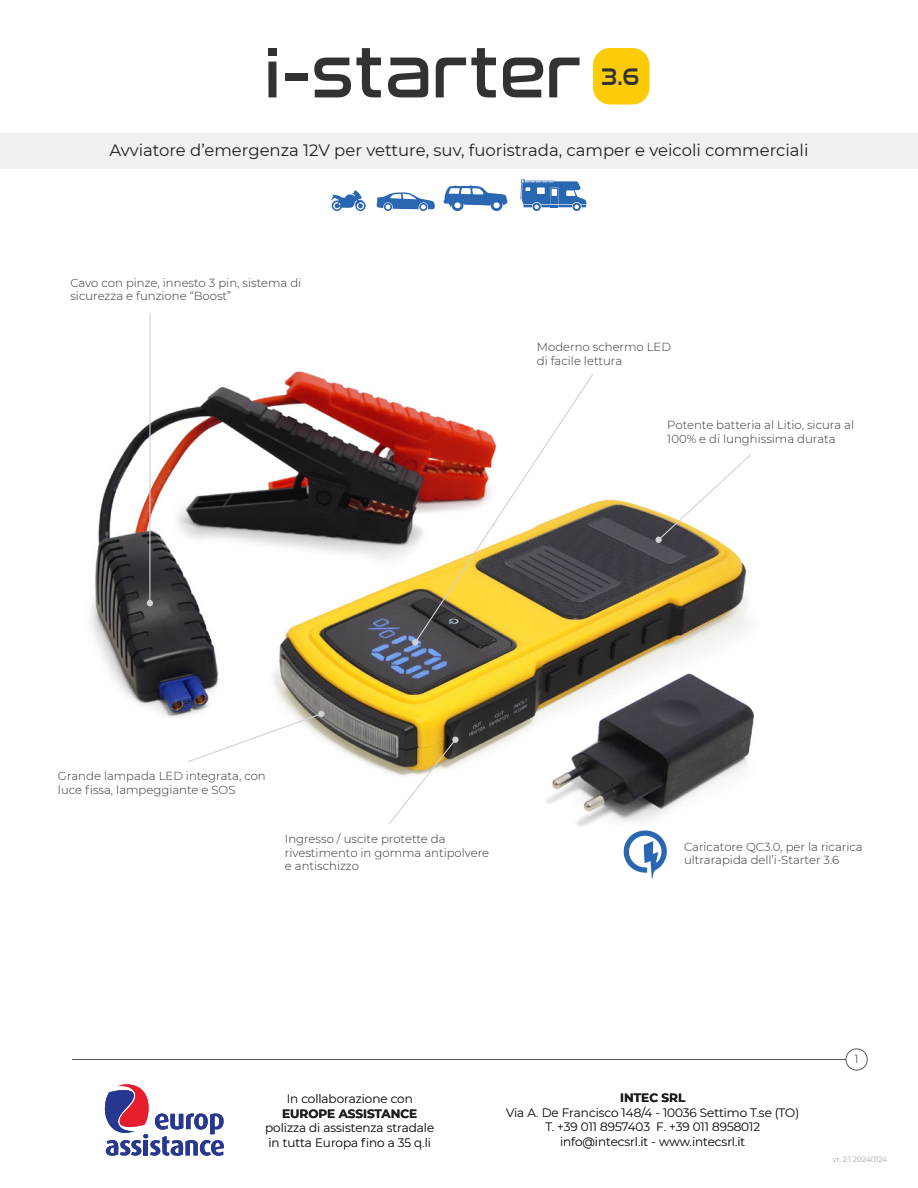
<style>
.page{position:relative;width:918px;height:1188px;background:#fff}
.page>*{position:absolute;margin:0;border:0;box-sizing:border-box;transform-origin:0 0}
.t1{font:24.75px "Nasalization Rg";color:#313232}
.t2{font:16.5px "Montserrat";color:#231f20}
.t3{font:300 12px/14.4px "Montserrat";color:#231f20;text-align:center}
.t4{font:700 12px "Montserrat";color:#231f20}
.t5{font:300 11.7px/13.6px "Montserrat";color:#313232}
.t6{font:200 7.5px "Montserrat";color:#999}
</style>
<div class="page">
<img style="left:91px;top:185px;width:663px;height:641px">
<hr style="left:72px;top:1059px;width:774px;height:1px;background:#57585a">
<div style="left:268px;top:48px;width:9px;height:8px;background:#313232"></div>
<div style="left:268px;top:62px;width:8px;height:35px;background:#313232"></div>
<div style="left:285px;top:73px;width:23px;height:7px;background:#313232"></div>
<svg style="left:314px;top:48px;width:67px;height:49px"></svg>
<svg style="left:388px;top:58px;width:40px;height:39px"></svg>
<svg style="left:436px;top:48px;width:60px;height:49px"></svg>
<svg style="left:503px;top:58px;width:40px;height:39px"></svg>
<svg style="left:549px;top:58px;width:31px;height:39px"></svg>
<div style="left:593px;top:48px;width:57px;height:57px;background:#fdcc09;border-radius:17px"></div>
<div style="left:0;top:134px;width:918px;height:35px;background:#f0f1f1"></div>
<svg style="left:377px;top:192px;width:58px;height:19px"></svg>
<svg style="left:330px;top:190px;width:36px;height:21px"></svg>
<svg style="left:443px;top:186px;width:65px;height:25px"></svg>
<svg style="left:520px;top:179px;width:67px;height:32px"></svg>
<div style="left:846px;top:1049px;width:21px;height:21px;border:1px solid #57585a;border-radius:50%"></div>
<svg style="left:104px;top:1084px;width:120px;height:72px"></svg>
<svg style="left:623px;top:830px;width:44px;height:50px"></svg>
<hr style="left:149px;top:313px;width:2px;height:290px;background:#d1d2d4">
<svg style="left:147px;top:600px;width:6px;height:6px"></svg>
<svg style="left:414px;top:372px;width:181px;height:272px"></svg>
<svg style="left:412px;top:639px;width:7px;height:7px"></svg>
<svg style="left:655px;top:453px;width:97px;height:90px"></svg>
<svg style="left:187px;top:710px;width:138px;height:53px"></svg>
<svg style="left:388px;top:736px;width:71px;height:89px"></svg>
<h1 class="t1" style="left:601px;top:54px;width:40px">3.6</h1>
<h2 class="t2" style="left:109px;top:139px;width:701px">Avviatore d’emergenza 12V per vetture, suv, fuoristrada, camper e veicoli commerciali</h2>
<p class="t5" style="left:70px;top:275px;width:232px">Cavo con pinze, innesto 3 pin, sistema di sicurezza e funzione “Boost”</p>
<p class="t5" style="left:537px;top:340px;width:136px">Moderno schermo LED di facile lettura</p>
<p class="t5" style="left:667px;top:418px;width:188px">Potente batteria al Litio, sicura al<br>100% e di lunghissima durata</p>
<p class="t5" style="left:58px;top:769px;width:209px">Grande lampada LED integrata, con luce fissa, lampeggiante e SOS</p>
<p class="t5" style="left:285px;top:832px;width:206px">Ingresso / uscite protette da rivestimento in gomma antipolvere e antischizzo</p>
<p class="t5" style="left:684px;top:839px;width:180px">Caricatore QC3.0, per la ricarica ultrarapida dell’i-Starter 3.6</p>
<p class="t3" style="left:287px;top:1092px;width:128px">In collaborazione con</p>
<p class="t4" style="left:282px;top:1105px;width:137px">EUROPE ASSISTANCE</p>
<p class="t3" style="left:265px;top:1120px;width:171px;text-align:left">polizza di assistenza stradale in tutta Europa fino a 35 q.li</p>
<p class="t4" style="left:620px;top:1089px;width:66px">INTEC SRL</p>
<p class="t3" style="left:506px;top:1105px;width:295px">Via A. De Francisco 148/4 - 10036 Settimo T.se (TO)<br>T. +39 011 8957403 F. +39 011 8958012 info@intecsrl.it - www.intecsrl.it</p>
<p class="t5" style="left:855px;top:1052px;width:6px">1</p>
<p class="t6" style="left:833px;top:1154px;width:56px">vr. 2.1 20240124</p>
</div>
